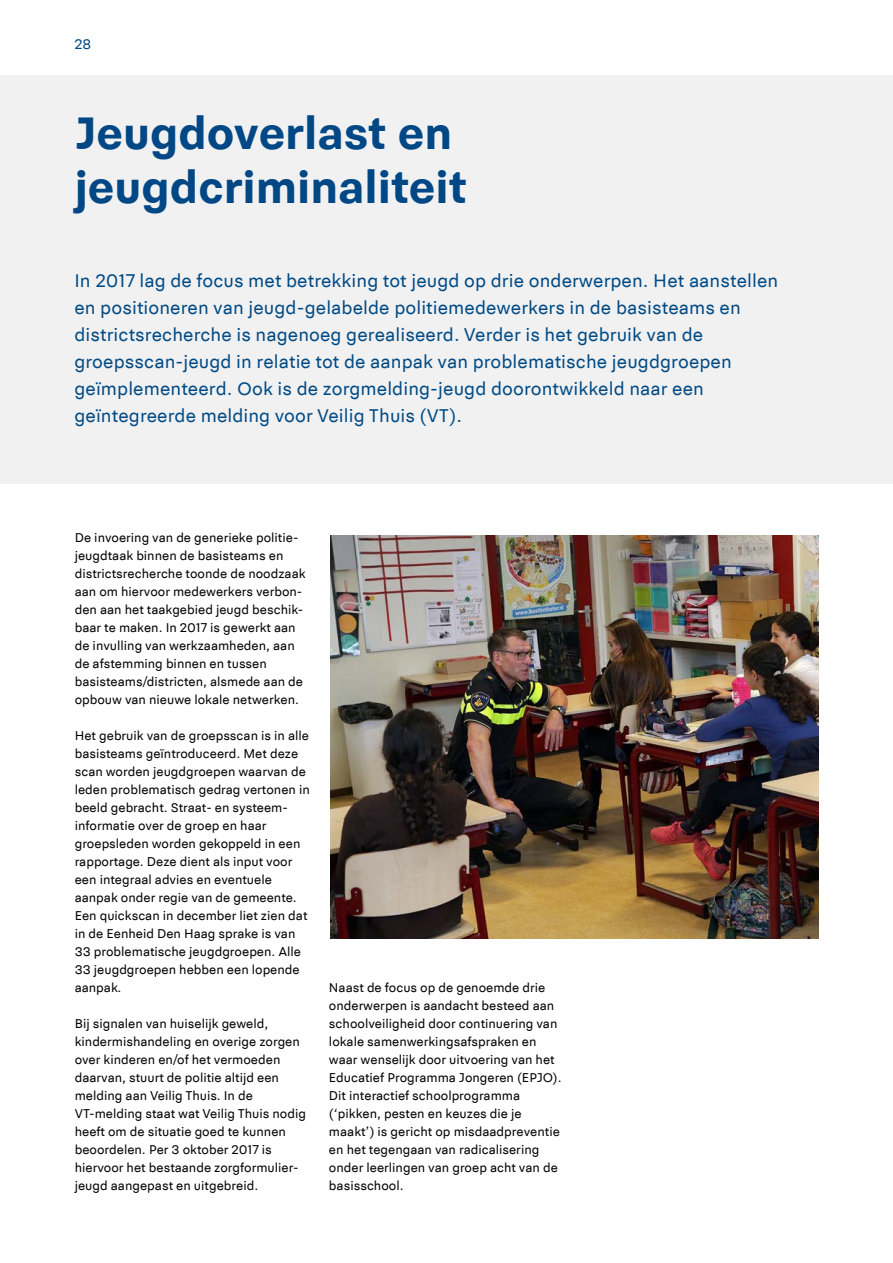
<style>
.page{position:relative;width:893px;height:1263px;background:#fff}
.page>*{position:absolute;margin:0;border:0;box-sizing:border-box;transform-origin:0 0}
.t1{font:700 48px/54px "Politie Sans";color:#004785}
.t2{font:19.5px/27px "Politie Sans";letter-spacing:.005em;color:#004a84}
.t3{font:15px "Politie Sans";color:#004785}
.t4{font:13.5px/18px "Politie Sans";color:#000}
</style>
<div class="page">
<div style="left:0;top:75px;width:893px;height:409px;background:#f1f1f2"></div>
<img style="left:330px;top:535px;width:489px;height:403px">
<p class="t3" style="left:74px;top:35px;width:18px">28</p>
<h1 class="t1" style="left:75px;top:106px;width:393px">Jeugdoverlast en jeugdcriminaliteit</h1>
<p class="t2" style="left:74px;top:268px;width:705px">In 2017 lag de focus met betrekking tot jeugd op drie onderwerpen. Het aanstellen en positioneren van jeugd-gelabelde politiemedewerkers in de basisteams en districtsrecherche is nagenoeg gerealiseerd. Verder is het gebruik van de groepsscan-jeugd in relatie tot de aanpak van problematische jeugdgroepen geïmplementeerd. Ook is de zorgmelding-jeugd doorontwikkeld naar een geïntegreerde melding voor Veilig Thuis (VT).</p>
<p class="t4" style="left:75px;top:529px;width:232px">De invoering van de generieke politie&shy;jeugdtaak binnen de basisteams en districtsrecherche toonde de noodzaak aan om hiervoor medewerkers verbon&shy;den aan het taakgebied jeugd beschik&shy;baar te maken. In 2017 is gewerkt aan de invulling van werkzaamheden, aan de afstemming binnen en tussen basisteams/districten, alsmede aan de opbouw van nieuwe lokale netwerken.</p>
<p class="t4" style="left:75px;top:727px;width:237px">Het gebruik van de groepsscan is in alle basisteams geïntroduceerd. Met deze scan worden jeugdgroepen waarvan de leden problematisch gedrag vertonen in beeld gebracht. Straat- en systeem&shy;informatie over de groep en haar groepsleden worden gekoppeld in een rapportage. Deze dient als input voor een integraal advies en eventuele aanpak onder regie van de gemeente.<br>Een quickscan in december liet zien dat in de Eenheid Den Haag sprake is van 33 problematische jeugdgroepen. Alle 33 jeugdgroepen hebben een lopende aanpak.</p>
<p class="t4" style="left:75px;top:1015px;width:233px">Bij signalen van huiselijk geweld, kindermishandeling en overige zorgen over kinderen en/of het vermoeden daarvan, stuurt de politie altijd een melding aan Veilig Thuis. In de VT-melding staat wat Veilig Thuis nodig heeft om de situatie goed te kunnen beoordelen. Per 3 oktober 2017 is hiervoor het bestaande zorgformulier&shy;jeugd aangepast en uitgebreid.</p>
<p class="t4" style="left:329px;top:979px;width:234px">Naast de focus op de genoemde drie onderwerpen is aandacht besteed aan schoolveiligheid door continuering van lokale samenwerkingsafspraken en waar wenselijk door uitvoering van het Educatief Programma Jongeren (EPJO).<br>Dit interactief schoolprogramma (‘pikken, pesten en keuzes die je maakt’) is gericht op misdaadpreventie en het tegengaan van radicalisering onder leerlingen van groep acht van de basisschool.</p>
</div>
